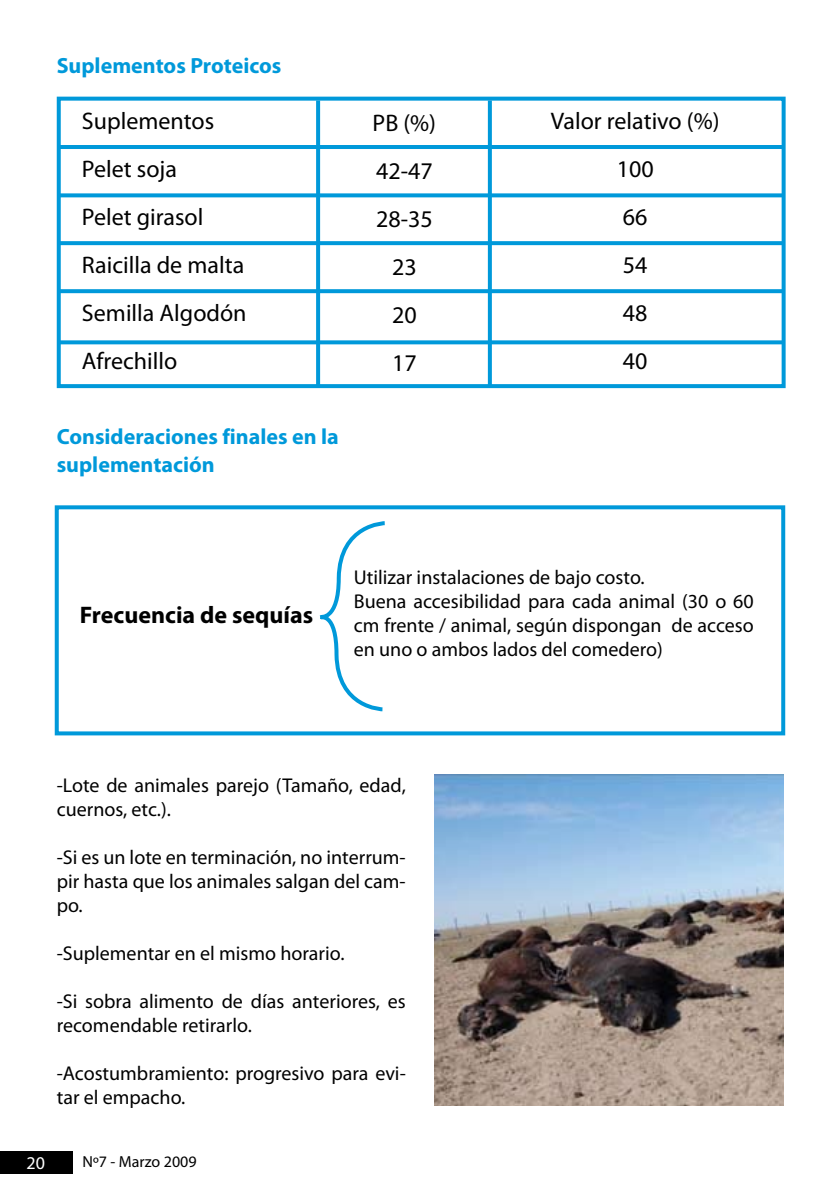
<style>
.page{position:relative;width:840px;height:1191px;background:#fff}
.page>*{position:absolute;margin:0;border:0;box-sizing:border-box;transform-origin:0 0}
.t1{font:24px/48px "Myriad Pro";color:#000;text-align:center}
.t2{font:700 24px "Myriad Pro";color:#000}
.t3{font:700 22px/28px "Myriad Pro";color:#0099da}
.t4{font:20px/24px "Myriad Pro";color:#000}
.t5{font:18px "Myriad Pro";color:#fff}
.t6{font:16px "Myriad Pro";color:#000}
</style>
<div class="page">
<div style="left:0;top:1151px;width:73px;height:22px;background:#000"></div>
<div style="left:57px;top:97px;width:728px;height:291px;border:4px solid #0099da"></div>
<hr style="left:59px;top:145px;width:723px;height:4px;background:#0099da">
<svg style="left:59px;top:193px;width:723px;height:4px;background:#18a2dd"></svg>
<svg style="left:59px;top:241px;width:723px;height:4px;background:#099cdb"></svg>
<svg style="left:59px;top:289px;width:723px;height:4px;background:#0b9ddb"></svg>
<svg style="left:59px;top:340px;width:723px;height:4px;background:#17a2dd"></svg>
<svg style="left:316px;top:100px;width:4px;height:286px"></svg>
<svg style="left:487px;top:100px;width:4px;height:288px"></svg>
<svg style="left:319px;top:521px;width:66px;height:191px"></svg>
<div style="left:55px;top:505px;width:729px;height:230px;border:4px solid #0099da"></div>
<img style="left:434px;top:774px;width:348px;height:332px">
<p class="t3" style="left:57px;top:51px;width:226px">Suplementos Proteicos</p>
<p class="t1" style="left:82px;top:96px;width:166px;text-align:left">Suplementos<br>Pelet soja<br>Pelet girasol<br>Raicilla de malta<br>Semilla Algodón<br>Afrechillo</p>
<p class="t1" style="left:372px;top:98px;width:65px">PB (%)<br>42-47<br>28-35<br>23<br>20<br>17</p>
<p class="t1" style="left:550px;top:96px;width:170px">Valor relativo (%)<br>100<br>66<br>54<br>48<br>40</p>
<p class="t3" style="left:57px;top:422px;width:283px">Consideraciones finales en la suplementación</p>
<p class="t2" style="left:80px;top:599px;width:235px">Frecuencia de sequías</p>
<p class="t4" style="left:353px;top:565px;width:401px">Utilizar instalaciones de bajo costo.<br>Buena accesibilidad para cada animal (30 o 60 cm frente / animal, según dispongan de acceso en uno o ambos lados del comedero)</p>
<p class="t4" style="left:57px;top:773px;width:350px">-Lote de animales parejo (Tamaño, edad, cuernos, etc.).</p>
<p class="t4" style="left:57px;top:845px;width:350px;text-align:justify">-Si es un lote en terminación, no interrum&shy;pir hasta que los animales salgan del cam&shy;po.</p>
<p class="t4" style="left:57px;top:941px;width:289px">-Suplementar en el mismo horario.</p>
<p class="t4" style="left:57px;top:989px;width:350px">-Si sobra alimento de días anteriores, es recomendable retirarlo.</p>
<p class="t4" style="left:57px;top:1061px;width:350px">-Acostumbramiento: progresivo para evi&shy;tar el empacho.</p>
<p class="t5" style="left:26px;top:1151px;width:20px">20</p>
<p class="t6" style="left:83px;top:1151px;width:115px">Nº7 - Marzo 2009</p>
</div>
